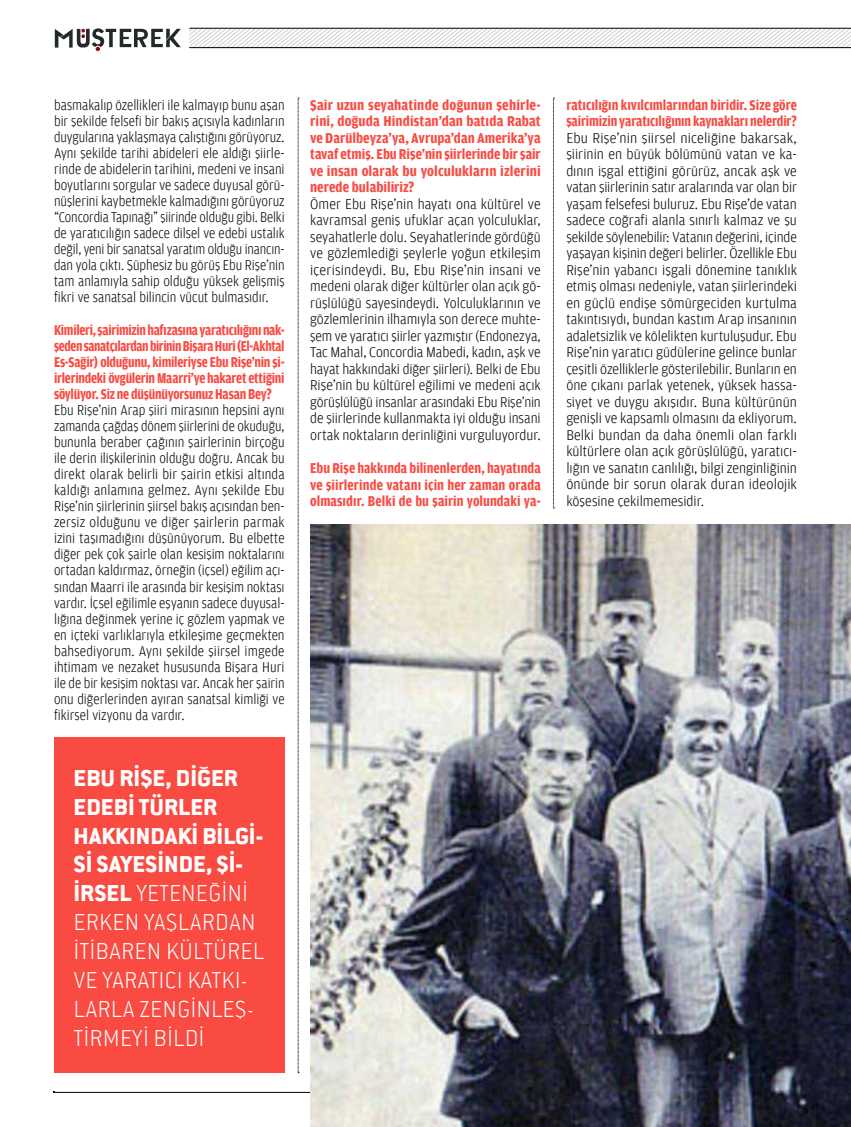
<style>
.page{position:relative;width:851px;height:1127px;background:#fff}
.page>*{position:absolute;margin:0;border:0;box-sizing:border-box;transform-origin:0 0}
.t1{font:25.5px/29px "Conduit Extra Light Z";color:#fff}
.t2{font:25.5px/29px "Conduit Ultra Black Z";color:#fff}
.t3{font:300 15px/16px "Amplitude Light Z";color:#000;text-align:justify;scale:.88 1}
.t4{font:300 15px/16.5px "Amplitude Light Z";color:#000;text-align:justify;scale:.96 1}
.t5{font:300 15px/16.5px "Amplitude Light Z";color:#000;text-align:justify;scale:.94 1}
.t6{font:700 15px/16px "Amplitude Condkusak Bold Z";color:#f94b42;text-align:justify;scale:.94 1}
.t7{font:700 15px/16.5px "Amplitude Condkusak Bold Z";color:#f94b42;text-align:justify;scale:1.04 1}
.t8{font:700 15px/16.5px "Amplitude Condkusak Bold Z";color:#f94b42;text-align:justify}
.s1{font-family:"Conduit Ultra Black Z"}
</style>
<div class="page">
<div style="left:54px;top:737px;width:230px;height:336px;background:#f94b42"></div>
<hr style="left:54px;top:1092px;width:796px;height:1px;background:#000">
<img style="left:310px;top:524px;width:540px;height:603px">
<svg style="left:298px;top:98px;width:1px;height:975px"></svg>
<svg style="left:553px;top:98px;width:1px;height:411px"></svg>
<svg style="left:189px;top:29px;width:661px;height:18px"></svg>
<hr style="left:189px;top:28px;width:661px;height:1px;background:#000">
<hr style="left:189px;top:47px;width:661px;height:1px;background:#000">
<svg style="left:55px;top:28px;width:126px;height:23px"></svg>
<p class="t3" style="left:54px;top:97px;width:263px">basmakalıp özellikleri ile kalmayıp bunu aşan bir şekilde felsefi bir bakış açısıyla kadınların duygularına yaklaşmaya çalıştığını görüyoruz.<br>Aynı şekilde tarihi abideleri ele aldığı şiirle&shy;rinde de abidelerin tarihini, medeni ve insani boyutlarını sorgular ve sadece duyusal görü&shy;nüşlerini kaybetmekle kalmadığını görüyoruz “Concordia Tapınağı” şiirinde olduğu gibi. Belki de yaratıcılığın sadece dilsel ve edebi ustalık değil, yeni bir sanatsal yaratım olduğu inancın&shy;dan yola çıktı. Şüphesiz bu görüş Ebu Rişe’nin tam anlamıyla sahip olduğu yüksek gelişmiş fikri ve sanatsal bilincin vücut bulmasıdır.</p>
<p class="t6" style="left:54px;top:322px;width:247px">Kimileri, şairimizin hafızasına yaratıcılığını nak&shy;şeden sanatçılardan birinin Bişara Huri (El-Akhtal Es-Sağir) olduğunu, kimileriyse Ebu Rişe’nin şi&shy;irlerindeki övgülerin Maarri’ye hakaret ettiğini söylüyor. Siz ne düşünüyorsunuz Hasan Bey?</p>
<p class="t3" style="left:54px;top:402px;width:263px">Ebu Rişe’nin Arap şiiri mirasının hepsini aynı zamanda çağdaş dönem şiirlerini de okuduğu, bununla beraber çağının şairlerinin birçoğu ile derin ilişkilerinin olduğu doğru. Ancak bu direkt olarak belirli bir şairin etkisi altında kaldığı anlamına gelmez. Aynı şekilde Ebu Rişe’nin şiirlerinin şiirsel bakış açısından ben&shy;zersiz olduğunu ve diğer şairlerin parmak izini taşımadığını düşünüyorum. Bu elbette diğer pek çok şairle olan kesişim noktalarını ortadan kaldırmaz, örneğin (içsel) eğilim açı&shy;sından Maarri ile arasında bir kesişim noktası vardır. İçsel eğilimle eşyanın sadece duyusal&shy;lığına değinmek yerine iç gözlem yapmak ve en içteki varlıklarıyla etkileşime geçmekten bahsediyorum. Aynı şekilde şiirsel imgede ihtimam ve nezaket hususunda Bişara Huri ile de bir kesişim noktası var. Ancak her şairin onu diğerlerinden ayıran sanatsal kimliği ve fikirsel vizyonu da vardır.</p>
<h1 class="t2" style="left:73px;top:762px;width:191px">EBU RIŞE, DIĞER<br>EDEBİ TÜRLER<br>HAKKINDAKI BILGI-<br>SI SAYESINDE, ŞI-</h1>
<h1 class="t1" style="left:73px;top:878px;width:192px"><span class="s1">IRSEL</span> YETENEĞINI<br>ERKEN YAŞLARDAN<br>ITIBAREN KÜLTÜREL<br>VE YARATICI KATKI-<br>LARLA ZENGİ NLEŞ-<br>TİRMEYİ BİLDİ</h1>
<p class="t7" style="left:310px;top:97px;width:223px">Şair uzun seyahatinde doğunun şehirle&shy;rini, doğuda Hindistan’dan batıda Rabat ve Darülbeyza’ya, Avrupa’dan Amerika’ya tavaf etmiş. Ebu Rişe’nin şiirlerinde bir şair ve insan olarak bu yolculukların izlerini nerede bulabiliriz?</p>
<p class="t5" style="left:310px;top:196px;width:247px">Ömer Ebu Rişe’nin hayatı ona kültürel ve kavramsal geniş ufuklar açan yolculuklar, seyahatlerle dolu. Seyahatlerinde gördüğü ve gözlemlediği şeylerle yoğun etkileşim içerisindeydi. Bu, Ebu Rişe’nin insani ve medeni olarak diğer kültürler olan açık gö&shy;rüşlülüğü sayesindeydi. Yolculuklarının ve gözlemlerinin ilhamıyla son derece muhte&shy;şem ve yaratıcı şiirler yazmıştır (Endonezya, Tac Mahal, Concordia Mabedi, kadın, aşk ve hayat hakkındaki diğer şiirleri). Belki de Ebu Rişe’nin bu kültürel eğilimi ve medeni açık görüşlülüğü insanlar arasındaki Ebu Rişe’nin de şiirlerinde kullanmakta iyi olduğu insani ortak noktaların derinliğini vurguluyordur.</p>
<p class="t8" style="left:310px;top:460px;width:232px">Ebu Rişe hakkında bilinenlerden, hayatında ve şiirlerinde vatanı için her zaman orada olmasıdır. Belki de bu şairin yolundaki ya-</p>
<p class="t8" style="left:566px;top:97px;width:232px">ratıcılığın kıvılcımlarından biridir. Size göre şairimizin yaratıcılığının kaynakları nelerdir?</p>
<p class="t4" style="left:566px;top:130px;width:242px">Ebu Rişe’nin şiirsel niceliğine bakarsak, şiirinin en büyük bölümünü vatan ve ka&shy;dının işgal ettiğini görürüz, ancak aşk ve vatan şiirlerinin satır aralarında var olan bir yaşam felsefesi buluruz. Ebu Rişe’de vatan sadece coğrafi alanla sınırlı kalmaz ve şu şekilde söylenebilir: Vatanın değerini, içinde yaşayan kişinin değeri belirler. Özellikle Ebu Rişe’nin yabancı işgali dönemine tanıklık etmiş olması nedeniyle, vatan şiirlerindeki en güçlü endişe sömürgeciden kurtulma takıntısıydı, bundan kastım Arap insanının adaletsizlik ve kölelikten kurtuluşudur. Ebu Rişe’nin yaratıcı güdülerine gelince bunlar çeşitli özelliklerle gösterilebilir. Bunların en öne çıkanı parlak yetenek, yüksek hassa&shy;siyet ve duygu akışıdır. Buna kültürünün genişli ve kapsamlı olmasını da ekliyorum.<br>Belki bundan da daha önemli olan farklı kültürlere olan açık görüşlülüğü, yaratıcı&shy;lığın ve sanatın canlılığı, bilgi zenginliğinin önünde bir sorun olarak duran ideolojik köşesine çekilmemesidir.</p>
</div>
